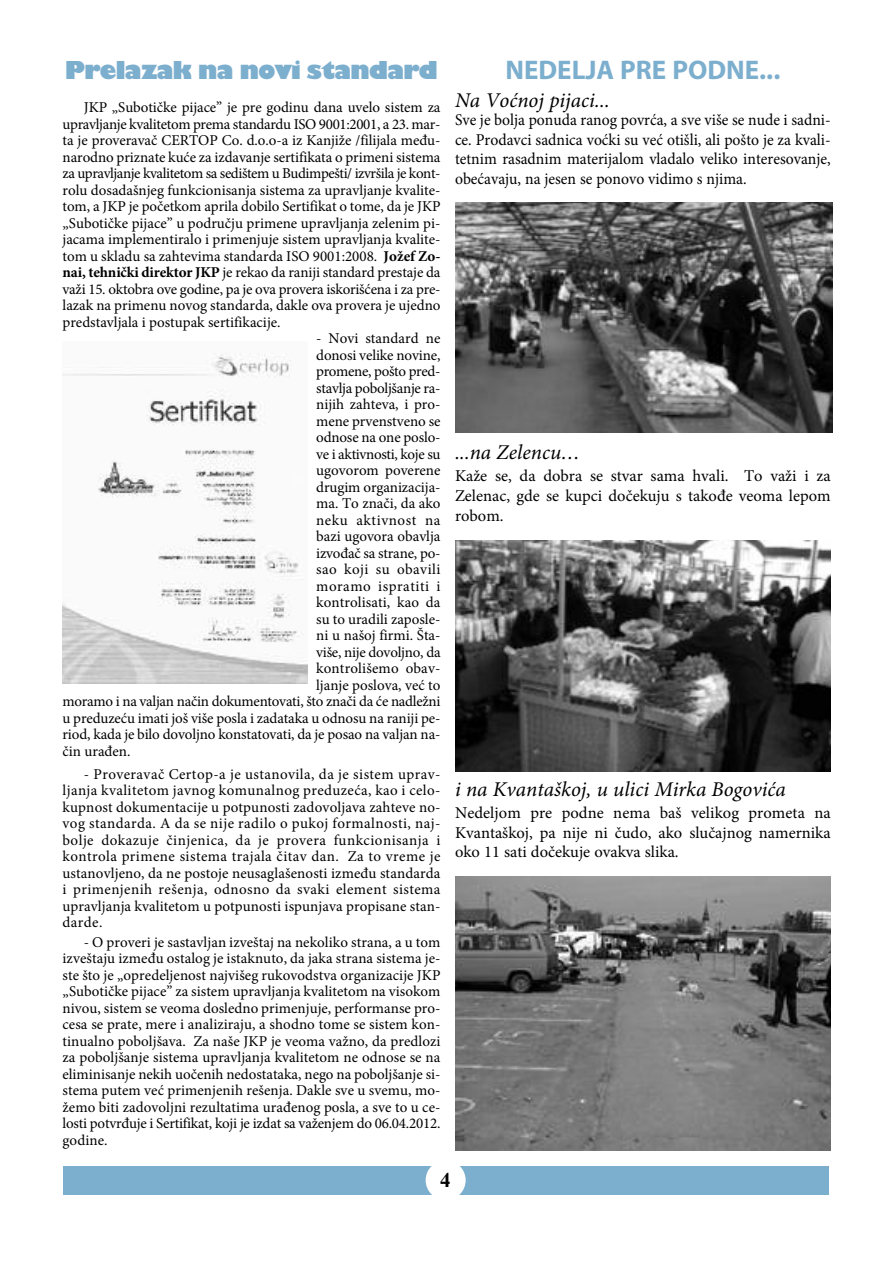
<style>
.page{position:relative;width:893px;height:1263px;background:#fff}
.page>*{position:absolute;margin:0;border:0;box-sizing:border-box;transform-origin:0 0}
.t1{font:27px "Gill Kay DEE";color:#7caece}
.t2{font:700 27px "Myriad Pro";color:#7caece}
.t3{font:italic 21px "Minion Pro";color:#000}
.t4{font:700 21px "Times New Roman";color:#000}
.t5{font:16.5px/19.8px "Minion Pro";color:#000;text-align:justify}
.t6{font:16.5px/19.8px "Minion Pro";color:#000;text-align:justify;scale:.95 1}
.t7{font:15px/16.5px "Minion Pro";letter-spacing:-.005em;color:#000;text-align:justify}
.t8{font:15px "Minion Pro";letter-spacing:.03em;color:#000}
.t9{font:15px "Minion Pro";letter-spacing:.035em;color:#000}
.t10{font:15px "Minion Pro";letter-spacing:.04em;color:#000}
.s1{font-weight:700}
</style>
<div class="page">
<div style="left:63px;top:1166px;width:765px;height:28px;background:#7caece"></div>
<div style="left:426px;top:1160px;width:40px;height:40px;background:#fff;border-radius:50%"></div>
<img style="left:63px;top:353px;width:244px;height:330px">
<img style="left:455px;top:202px;width:378px;height:230px">
<img style="left:455px;top:541px;width:376px;height:230px">
<img style="left:455px;top:876px;width:376px;height:274px">
<h1 class="t1" style="left:65px;top:54px;width:374px">Prelazak na novi standard</h1>
<p class="t7" style="left:63px;top:100px;width:379px;text-indent:21px">JKP „Subotičke pijace” je pre godinu dana uvelo sistem za upravljanje kvalitetom prema standardu ISO 9001:2001, a 23. mar&shy;ta je proveravač CERTOP Co. d.o.o-a iz Kanjiže /filijala među&shy;narodno priznate kuće za izdavanje sertifikata o primeni sistema za upravljanje kvalitetom sa sedištem u Budimpešti/ izvršila je kont&shy;rolu dosadašnjeg funkcionisanja sistema za upravljanje kvalite&shy;tom, a JKP je početkom aprila dobilo Sertifikat o tome, da je JKP „Subotičke pijace” u području primene upravljanja zelenim pi&shy;jacama implementiralo i primenjuje sistem upravljanja kvalite&shy;tom u skladu sa zahtevima standarda ISO 9001:2008. <span class="s1">Jožef Zo&shy;nai, tehnički direktor JKP</span> je rekao da raniji standard prestaje da važi 15. oktobra ove godine, pa je ova provera iskorišćena i za pre&shy;lazak na primenu novog standarda, dakle ova provera je ujedno predstavljala i postupak sertifikacije.</p>
<p class="t7" style="left:316px;top:331px;width:126px">- Novi standard ne</p>
<p class="t7" style="left:316px;top:348px;width:126px">donosi velike novine,</p>
<p class="t7" style="left:316px;top:364px;width:126px">promene, pošto pred-</p>
<p class="t7" style="left:316px;top:381px;width:126px">stavlja poboljšanje ra-</p>
<p class="t7" style="left:316px;top:397px;width:126px">nijih zahteva, i pro-</p>
<p class="t7" style="left:316px;top:414px;width:126px">mene prvenstveno se</p>
<p class="t7" style="left:316px;top:430px;width:126px">odnose na one poslo-</p>
<p class="t7" style="left:316px;top:447px;width:126px">ve i aktivnosti, koje su</p>
<p class="t7" style="left:316px;top:463px;width:126px">ugovorom poverene</p>
<p class="t7" style="left:316px;top:480px;width:126px">drugim organizacija-</p>
<p class="t7" style="left:316px;top:496px;width:126px">ma. To znači, da ako</p>
<p class="t10" style="left:316px;top:514px;width:126px">neku aktivnost na</p>
<p class="t7" style="left:316px;top:529px;width:126px">bazi ugovora obavlja</p>
<p class="t7" style="left:316px;top:546px;width:126px">izvođač sa strane, po-</p>
<p class="t8" style="left:316px;top:564px;width:126px">sao koji su obavili</p>
<p class="t9" style="left:316px;top:580px;width:126px">moramo ispratiti i</p>
<p class="t7" style="left:316px;top:595px;width:126px">kontrolisati, kao da</p>
<p class="t7" style="left:316px;top:612px;width:126px">su to uradili zaposle-</p>
<p class="t7" style="left:316px;top:628px;width:126px">ni u našoj firmi. Šta-</p>
<p class="t7" style="left:316px;top:645px;width:126px">više, nije dovoljno, da</p>
<p class="t7" style="left:316px;top:661px;width:126px">kontrolišemo obav-</p>
<p class="t7" style="left:316px;top:678px;width:126px">ljanje poslova, već to</p>
<p class="t7" style="left:63px;top:694px;width:379px">moramo i na valjan način dokumentovati, što znači da će nadležni</p>
<p class="t7" style="left:63px;top:711px;width:379px">u preduzeću imati još više posla i zadataka u odnosu na raniji pe-</p>
<p class="t7" style="left:63px;top:727px;width:379px">riod, kada je bilo dovoljno konstatovati, da je posao na valjan na-</p>
<p class="t7" style="left:63px;top:744px;width:69px">čin urađen.</p>
<p class="t7" style="left:63px;top:767px;width:379px;text-indent:21px">- Proveravač Certop-a je ustanovila, da je sistem uprav&shy;ljanja kvalitetom javnog komunalnog preduzeća, kao i celo&shy;kupnost dokumentacije u potpunosti zadovoljava zahteve no&shy;vog standarda. A da se nije radilo o pukoj formalnosti, naj&shy;bolje dokazuje činjenica, da je provera funkcionisanja i kontrola primene sistema trajala čitav dan. Za to vreme je ustanovljeno, da ne postoje neusaglašenosti između standarda i primenjenih rešenja, odnosno da svaki element sistema upravljanja kvalitetom u potpunosti ispunjava propisane stan&shy;darde.</p>
<p class="t7" style="left:63px;top:935px;width:379px;text-indent:21px">- O proveri je sastavljan izveštaj na nekoliko strana, a u tom izveštaju između ostalog je istaknuto, da jaka strana sistema je&shy;ste što je „opredeljenost najvišeg rukovodstva organizacije JKP „Subotičke pijace” za sistem upravljanja kvalitetom na visokom nivou, sistem se veoma dosledno primenjuje, performanse pro&shy;cesa se prate, mere i analiziraju, a shodno tome se sistem kon&shy;tinualno poboljšava. Za naše JKP je veoma važno, da predlozi za poboljšanje sistema upravljanja kvalitetom ne odnose se na eliminisanje nekih uočenih nedostataka, nego na poboljšanje si&shy;stema putem već primenjenih rešenja. Dakle sve u svemu, mo&shy;žemo biti zadovoljni rezultatima urađenog posla, a sve to u ce&shy;losti potvrđuje i Sertifikat, koji je izdat sa važenjem do 06.04.2012. godine.</p>
<h1 class="t2" style="left:505px;top:59px;width:276px">NEDELJA PRE PODNE...</h1>
<h2 class="t3" style="left:455px;top:92px;width:156px">Na Voćnoj pijaci...</h2>
<p class="t6" style="left:455px;top:111px;width:397px">Sve je bolja ponuda ranog povrća, a sve više se nude i sadni&shy;ce. Prodavci sadnica voćki su već otišli, ali pošto je za kvali&shy;tetnim rasadnim materijalom vladalo veliko interesovanje, obećavaju, na jesen se ponovo vidimo s njima.</p>
<h2 class="t3" style="left:455px;top:444px;width:127px">...na Zelencu…</h2>
<p class="t5" style="left:455px;top:467px;width:377px">Kaže se, da dobra se stvar sama hvali. To važi i za Zelenac, gde se kupci dočekuju s takođe veoma lepom robom.</p>
<h2 class="t3" style="left:455px;top:781px;width:332px">i na Kvantaškoj, u ulici Mirka Bogovića</h2>
<p class="t5" style="left:455px;top:804px;width:377px">Nedeljom pre podne nema baš velikog prometa na Kvantaškoj, pa nije ni čudo, ako slučajnog namernika oko 11 sati dočekuje ovakva slika.</p>
<h2 class="t4" style="left:440px;top:1168px;width:12px">4</h2>
</div>
